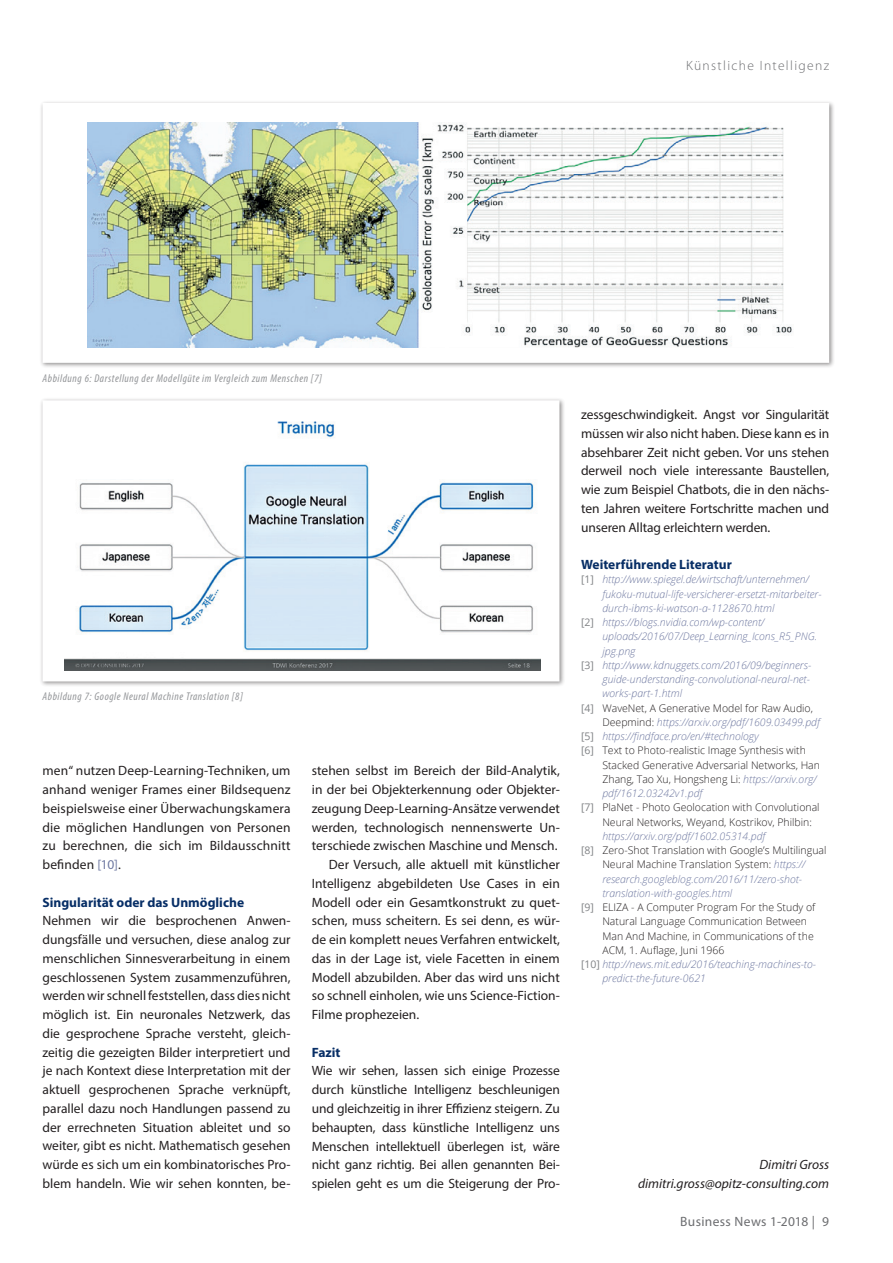
<style>
.page{position:relative;width:893px;height:1263px;background:#fff}
.page>*{position:absolute;margin:0;border:0;box-sizing:border-box;transform-origin:0 0}
.t1{font:13.5px/18.8px "Myriad Pro";color:#231f20;text-align:justify}
.t2{font:700 13.5px "Myriad Pro";color:#072e66}
.t3{font:italic 13.5px/18.8px "Myriad Pro";color:#231f20;text-align:right}
.t4{font:300 13.5px "Myriad Pro";letter-spacing:.1em;color:#6c6d70}
.t5{font:13.5px "Myriad Pro";letter-spacing:.025em;color:#6c6d70}
.t6{font:italic condensed 11.25px "Myriad Pro";letter-spacing:.05em;color:#939598}
.t7{font:italic 300 10.5px "Open Sans";color:#6f79a1}
.t8{font:300 10.5px "Open Sans";color:#231f20}
.s1{color:#6f79a1}
.s2{font-weight:400;font-style:normal;color:#808285}
.s3{font-weight:400;color:#808285}
.s4{font-style:normal;color:#231f20}
.s5{font-style:italic;color:#6f79a1}
</style>
<div class="page">
<svg style="left:41px;top:102px;width:792px;height:264px"></svg>
<div style="left:39px;top:397px;width:526px;height:291px;background:#231f20;opacity:.5"></div>
<svg style="left:40px;top:397px;width:522px;height:287px"></svg>
<p class="t4" style="left:686px;top:58px;width:145px">Künstliche Intelligenz</p>
<p class="t6" style="left:43px;top:371px;width:281px">Abbildung 6: Darstellung der Modellgüte im Vergleich zum Menschen [7]</p>
<p class="t6" style="left:43px;top:690px;width:202px">Abbildung 7: Google Neural Machine Translation [8]</p>
<p class="t1" style="left:43px;top:761px;width:250px">men“ nutzen Deep-Learning-Techniken, um anhand weniger Frames einer Bildsequenz beispielsweise einer Überwachungskamera die möglichen Handlungen von Personen zu berechnen, die sich im Bildausschnitt befinden <span class="s1">[10]</span>.</p>
<p class="t2" style="left:43px;top:893px;width:203px">Singularität oder das Unmögliche</p>
<p class="t1" style="left:43px;top:911px;width:250px">Nehmen wir die besprochenen Anwen&shy;dungsfälle und versuchen, diese analog zur menschlichen Sinnesverarbeitung in einem geschlossenen System zusammenzuführen, werden wir schnell feststellen, dass dies nicht möglich ist. Ein neuronales Netzwerk, das die gesprochene Sprache versteht, gleich&shy;zeitig die gezeigten Bilder interpretiert und je nach Kontext diese Interpretation mit der aktuell gesprochenen Sprache verknüpft, parallel dazu noch Handlungen passend zu der errechneten Situation ableitet und so weiter, gibt es nicht. Mathematisch gesehen würde es sich um ein kombinatorisches Pro&shy;blem handeln. Wie wir sehen konnten, be-</p>
<p class="t1" style="left:312px;top:761px;width:250px">stehen selbst im Bereich der Bild-Analytik,</p>
<p class="t1" style="left:312px;top:780px;width:250px">in der bei Objekterkennung oder Objekter-</p>
<p class="t1" style="left:312px;top:799px;width:250px">zeugung Deep-Learning-Ansätze verwendet</p>
<p class="t1" style="left:312px;top:817px;width:250px">werden, technologisch nennenswerte Un-</p>
<p class="t1" style="left:312px;top:836px;width:247px">terschiede zwischen Maschine und Mensch.</p>
<p class="t1" style="left:329px;top:855px;width:233px">Der Versuch, alle aktuell mit künstlicher</p>
<p class="t1" style="left:312px;top:874px;width:250px">Intelligenz abgebildeten Use Cases in ein</p>
<p class="t1" style="left:312px;top:892px;width:250px">Modell oder ein Gesamtkonstrukt zu quet-</p>
<p class="t1" style="left:312px;top:911px;width:250px">schen, muss scheitern. Es sei denn, es wür-</p>
<p class="t1" style="left:312px;top:930px;width:250px">de ein komplett neues Verfahren entwickelt,</p>
<p class="t1" style="left:312px;top:949px;width:250px">das in der Lage ist, viele Facetten in einem</p>
<p class="t1" style="left:312px;top:967px;width:250px">Modell abzubilden. Aber das wird uns nicht</p>
<p class="t1" style="left:312px;top:986px;width:250px">so schnell einholen, wie uns Science-Fiction-</p>
<p class="t1" style="left:312px;top:1005px;width:109px">Filme prophezeien.</p>
<p class="t2" style="left:312px;top:1043px;width:30px">Fazit</p>
<p class="t1" style="left:312px;top:1061px;width:250px">Wie wir sehen, lassen sich einige Prozesse durch künstliche Intelligenz beschleunigen und gleichzeitig in ihrer Effizienz steigern. Zu behaupten, dass künstliche Intelligenz uns Menschen intellektuell überlegen ist, wäre nicht ganz richtig. Bei allen genannten Bei&shy;spielen geht es um die Steigerung der Pro-</p>
<p class="t1" style="left:581px;top:405px;width:250px">zessgeschwindigkeit. Angst vor Singularität müssen wir also nicht haben. Diese kann es in absehbarer Zeit nicht geben. Vor uns stehen derweil noch viele interessante Baustellen, wie zum Beispiel Chatbots, die in den nächs&shy;ten Jahren weitere Fortschritte machen und unseren Alltag erleichtern werden.</p>
<p class="t2" style="left:581px;top:556px;width:152px">Weiterführende Literatur</p>
<p class="t7" style="left:581px;top:572px;width:229px"><span class="s2">[1]</span> http://www.spiegel.de/wirtschaft/unternehmen/</p>
<p class="t7" style="left:602px;top:587px;width:221px">fukoku-mutual-life-versicherer-ersetzt-mitarbeiter-</p>
<p class="t7" style="left:602px;top:601px;width:174px">durch-ibms-ki-watson-a-1128670.html</p>
<p class="t7" style="left:581px;top:615px;width:185px"><span class="s2">[2]</span> https://blogs.nvidia.com/wp-content/</p>
<p class="t7" style="left:602px;top:629px;width:216px">uploads/2016/07/Deep_Learning_Icons_R5_PNG.</p>
<p class="t7" style="left:602px;top:644px;width:35px">jpg.png</p>
<p class="t7" style="left:581px;top:658px;width:232px"><span class="s2">[3]</span> http://www.kdnuggets.com/2016/09/beginners-</p>
<p class="t7" style="left:602px;top:672px;width:209px">guide-understanding-convolutional-neural-net-</p>
<p class="t7" style="left:602px;top:686px;width:81px">works-part-1.html</p>
<p class="t8" style="left:581px;top:701px;width:233px"><span class="s3">[4]</span> WaveNet, A Generative Model for Raw Audio,</p>
<p class="t7" style="left:602px;top:715px;width:219px"><span class="s4">Deepmind:</span> https://arxiv.org/pdf/1609.03499.pdf</p>
<p class="t7" style="left:581px;top:729px;width:179px"><span class="s2">[5]</span> https://findface.pro/en/#technology</p>
<p class="t8" style="left:581px;top:743px;width:226px"><span class="s3">[6]</span> Text to Photo-realistic Image Synthesis with</p>
<p class="t8" style="left:602px;top:758px;width:219px">Stacked Generative Adversarial Networks, Han</p>
<p class="t8" style="left:602px;top:772px;width:216px">Zhang, Tao Xu, Hongsheng Li: <span class="s5">https://arxiv.org/</span></p>
<p class="t7" style="left:602px;top:786px;width:102px">pdf/1612.03242v1.pdf</p>
<p class="t8" style="left:581px;top:800px;width:240px"><span class="s3">[7]</span> PlaNet - Photo Geolocation with Convolutional</p>
<p class="t8" style="left:602px;top:815px;width:211px">Neural Networks, Weyand, Kostrikov, Philbin:</p>
<p class="t7" style="left:602px;top:829px;width:165px">https://arxiv.org/pdf/1602.05314.pdf</p>
<p class="t8" style="left:581px;top:843px;width:247px"><span class="s3">[8]</span> Zero-Shot Translation with Google’s Multilingual</p>
<p class="t8" style="left:602px;top:857px;width:204px">Neural Machine Translation System: <span class="s5">https://</span></p>
<p class="t7" style="left:602px;top:871px;width:201px">research.googleblog.com/2016/11/zero-shot-</p>
<p class="t7" style="left:602px;top:886px;width:131px">translation-with-googles.html</p>
<p class="t8" style="left:581px;top:900px;width:236px"><span class="s3">[9]</span> ELIZA - A Computer Program For the Study of</p>
<p class="t8" style="left:602px;top:914px;width:206px">Natural Language Communication Between</p>
<p class="t8" style="left:602px;top:929px;width:213px">Man And Machine, in Communications of the</p>
<p class="t8" style="left:602px;top:943px;width:123px">ACM, 1. Auflage, Juni 1966</p>
<p class="t7" style="left:581px;top:957px;width:236px"><span class="s2">[10]</span> http://news.mit.edu/2016/teaching-machines-to-</p>
<p class="t7" style="left:602px;top:971px;width:105px">predict-the-future-0621</p>
<p class="t3" style="left:638px;top:1155px;width:193px">Dimitri Gross dimitri.gross@opitz-consulting.com</p>
<p class="t5" style="left:680px;top:1213px;width:150px">Business News 1-2018 | 9</p>
</div>
